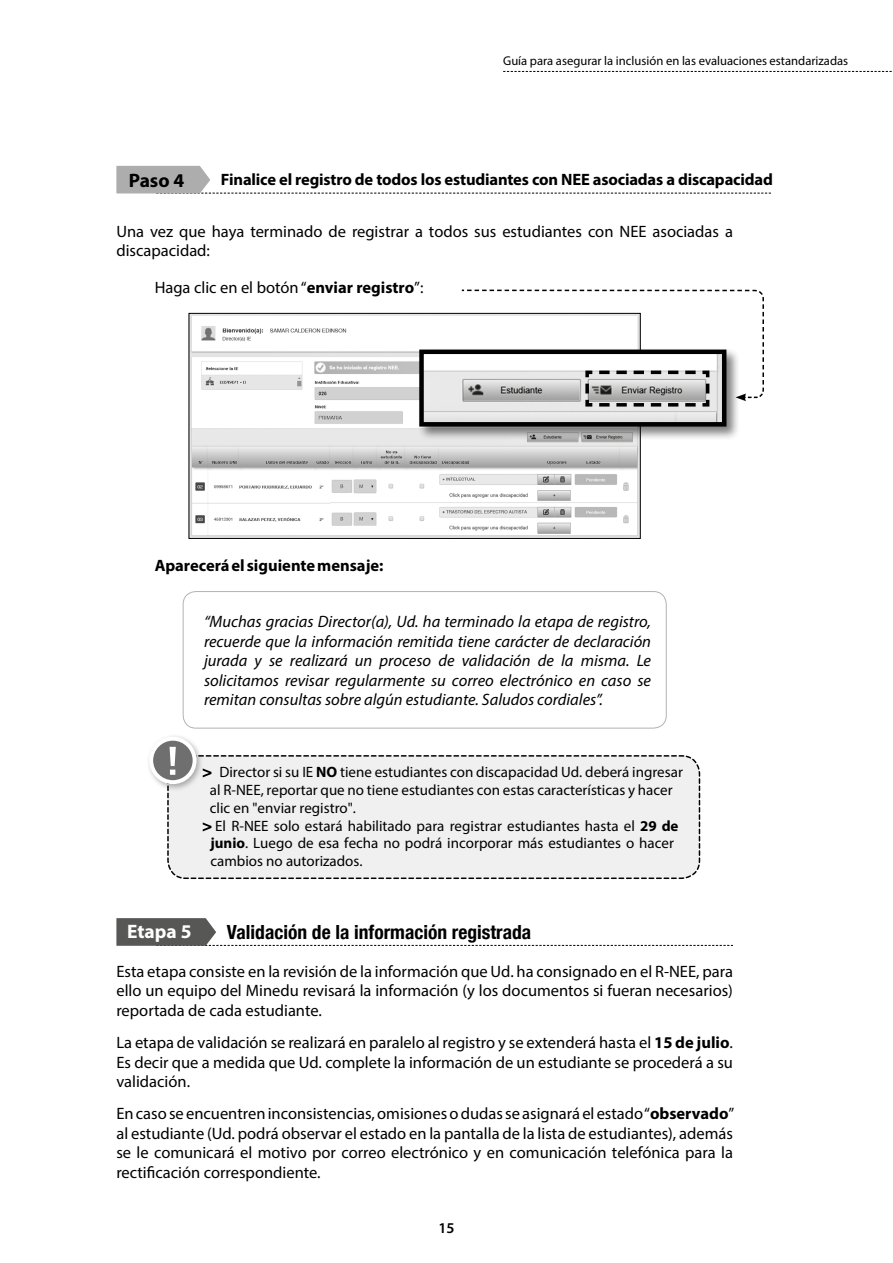
<style>
.page{position:relative;width:893px;height:1263px;background:#fff}
.page>*{position:absolute;margin:0;border:0;box-sizing:border-box;transform-origin:0 0}
.t1{font:700 condensed 19.5px "Helvetica Neue LT Com";color:#000}
.t2{font:700 19.5px "Myriad Pro";color:#fff}
.t3{font:700 19.5px "Myriad Pro";color:#000}
.t4{font:16.5px/19.5px "Myriad Pro";color:#000;text-align:justify}
.t5{font:italic 16.5px/19.5px "Myriad Pro";color:#000;text-align:justify}
.t6{font:700 16.5px "Myriad Pro";letter-spacing:-.01em;color:#000}
.t7{font:15px/18px "Myriad Pro";color:#000}
.t8{font:600 15px "Myriad Pro";color:#000}
.t9{font:12.75px "Myriad Pro";color:#000}
.s1{font-weight:700}
</style>
<div class="page">
<svg style="left:503px;top:71px;width:389px;height:1px"></svg>
<img style="left:191px;top:315px;width:447px;height:222px">
<div style="left:189px;top:313px;width:451px;height:226px;border:1px solid #000"></div>
<div style="left:183px;top:591px;width:484px;height:137px;border:1px solid #b3b2b2;border-radius:13px"></div>
<div style="left:167px;top:755px;width:534px;height:124px;background:#f0f0f0"></div>
<svg style="left:204px;top:768px;width:7px;height:9px"></svg>
<svg style="left:203px;top:822px;width:8px;height:9px"></svg>
<div style="left:146px;top:733px;width:58px;height:59px;background:#000;opacity:.3"></div>
<div style="left:149px;top:737px;width:48px;height:47px;background:#fff;border-radius:50%"></div>
<div style="left:153px;top:741px;width:40px;height:39px;background:#706f6f;border-radius:50%"></div>
<svg style="left:167px;top:747px;width:16px;height:110px"></svg>
<svg style="left:116px;top:166px;width:655px;height:28px"></svg>
<div style="left:417px;top:347px;width:323px;height:94px;background:#000;opacity:.5"></div>
<img style="left:424px;top:355px;width:297px;height:67px">
<div style="left:419px;top:350px;width:307px;height:77px;border:4px solid #000"></div>
<svg style="left:460px;top:289px;width:304px;height:119px"></svg>
<svg style="left:116px;top:918px;width:617px;height:28px"></svg>
<p class="t9" style="left:503px;top:53px;width:347px">Guía para asegurar la inclusión en las evaluaciones estandarizadas</p>
<p class="t3" style="left:129px;top:168px;width:57px">Paso 4</p>
<p class="t6" style="left:221px;top:169px;width:553px">Finalice el registro de todos los estudiantes con NEE asociadas a discapacidad</p>
<p class="t4" style="left:116px;top:221px;width:618px">Una vez que haya terminado de registrar a todos sus estudiantes con NEE asociadas a discapacidad:</p>
<p class="t4" style="left:155px;top:278px;width:270px">Haga clic en el botón “<span class="s1">enviar registro</span>”:</p>
<p class="t6" style="left:155px;top:555px;width:230px">Aparecerá el siguiente mensaje:</p>
<p class="t5" style="left:204px;top:611px;width:449px">“Muchas gracias Director(a), Ud. ha terminado la etapa de registro, recuerde que la información remitida tiene carácter de declaración jurada y se realizará un proceso de validación de la misma. Le solicitamos revisar regularmente su correo electrónico en caso se remitan consultas sobre algún estudiante. Saludos cordiales”.</p>
<p class="t7" style="left:210px;top:763px;width:474px;text-indent:10px">Director si su IE <span class="s1">NO</span> tiene estudiantes con discapacidad Ud. deberá ingresar al R-NEE, reportar que no tiene estudiantes con estas características y hacer clic en "enviar registro".</p>
<p class="t7" style="left:210px;top:816px;width:470px;line-height:17.5px;text-indent:5px">El R-NEE solo estará habilitado para registrar estudiantes hasta el <span class="s1">29 de junio</span>. Luego de esa fecha no podrá incorporar más estudiantes o hacer cambios no autorizados.</p>
<p class="t1" style="left:227px;top:920px;width:306px">Validación de la información registrada</p>
<p class="t4" style="left:116px;top:961px;width:618px">Esta etapa consiste en la revisión de la información que Ud. ha consignado en el R-NEE, para ello un equipo del Minedu revisará la información (y los documentos si fueran necesarios) reportada de cada estudiante.</p>
<p class="t4" style="left:116px;top:1033px;width:618px">La etapa de validación se realizará en paralelo al registro y se extenderá hasta el <span class="s1">15 de julio</span>.<br>Es decir que a medida que Ud. complete la información de un estudiante se procederá a su validación.</p>
<p class="t4" style="left:116px;top:1104px;width:619px">En caso se encuentren inconsistencias, omisiones o dudas se asignará el estado “<span class="s1">observado</span>” al estudiante (Ud. podrá observar el estado en la pantalla de la lista de estudiantes), además se le comunicará el motivo por correo electrónico y en comunicación telefónica para la rectificación correspondiente.</p>
<p class="t2" style="left:127px;top:918px;width:66px">Etapa 5</p>
<p class="t8" style="left:438px;top:1219px;width:18px">15</p>
</div>
